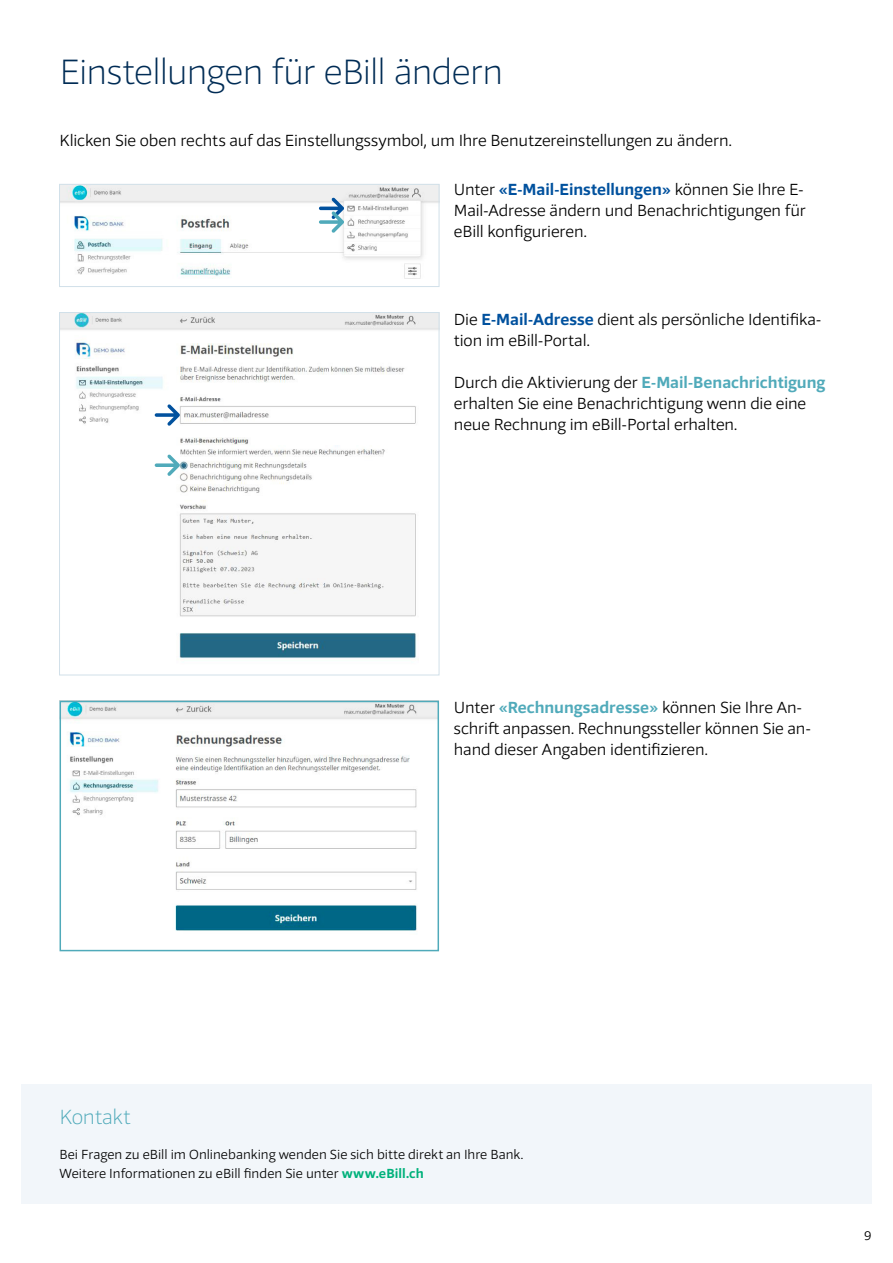
<style>
.page{position:relative;width:893px;height:1263px;background:#fff}
.page>*{position:absolute;margin:0;border:0;box-sizing:border-box;transform-origin:0 0}
.t1{font:200 36px "Foro Sans";letter-spacing:-.015em;color:#002c55}
.t2{font:200 21px "Foro Sans";letter-spacing:-.01em;color:#50aaba}
.t3{font:300 16.5px/21px "Foro Sans";letter-spacing:-.005em;color:#000}
.t4{font:300 13.5px/18.8px "Foro Sans";letter-spacing:.005em;color:#000}
.s1{font-weight:700;color:#01519e}
.s2{font-weight:700;color:#50aaba}
.s3{font-weight:700;color:#00b17b}
</style>
<div class="page">
<div style="left:21px;top:1084px;width:851px;height:119px;background:#f2f6fa"></div>
<img style="left:61px;top:186px;width:376px;height:93px">
<div style="left:59px;top:184px;width:380px;height:103px;border:1px solid #d1e0e9"></div>
<img style="left:61px;top:314px;width:376px;height:346px">
<div style="left:59px;top:312px;width:380px;height:363px;border:1px solid #d1e0e9"></div>
<img style="left:63px;top:704px;width:373px;height:227px">
<div style="left:60px;top:701px;width:379px;height:250px;border:2px solid #50aaba"></div>
<svg style="left:155px;top:404px;width:25px;height:22px"></svg>
<svg style="left:155px;top:454px;width:25px;height:22px"></svg>
<svg style="left:319px;top:198px;width:25px;height:35px"></svg>
<h1 class="t1" style="left:60px;top:49px;width:445px">Einstellungen für eBill ändern</h1>
<p class="t3" style="left:60px;top:130px;width:674px">Klicken Sie oben rechts auf das Einstellungssymbol, um Ihre Benutzereinstellungen zu ändern.</p>
<p class="t3" style="left:454px;top:179px;width:353px">Unter <span class="s1">«E-Mail-Einstellungen»</span> können Sie Ihre E-<br>Mail-Adresse ändern und Benachrichtigungen für eBill konfigurieren.</p>
<p class="t3" style="left:454px;top:308px;width:369px">Die <span class="s1">E-Mail-Adresse</span> dient als persönliche Identifika&shy;tion im eBill-Portal.</p>
<p class="t3" style="left:454px;top:371px;width:373px">Durch die Aktivierung der <span class="s2">E-Mail-Benachrichtigung </span>erhalten Sie eine Benachrichtigung wenn die eine neue Rechnung im eBill-Portal erhalten.</p>
<p class="t3" style="left:454px;top:697px;width:358px">Unter <span class="s2">«Rechnungsadresse»</span> können Sie Ihre An&shy;schrift anpassen. Rechnungssteller können Sie an&shy;hand dieser Angaben identifizieren.</p>
<p class="t2" style="left:60px;top:1103px;width:72px">Kontakt</p>
<p class="t4" style="left:60px;top:1145px;width:465px">Bei Fragen zu eBill im Onlinebanking wenden Sie sich bitte direkt an Ihre Bank.<br>Weitere Informationen zu eBill finden Sie unter <span class="s3">www.eBill.ch</span></p>
<p class="t4" style="left:864px;top:1225px;width:9px">9</p>
</div>
